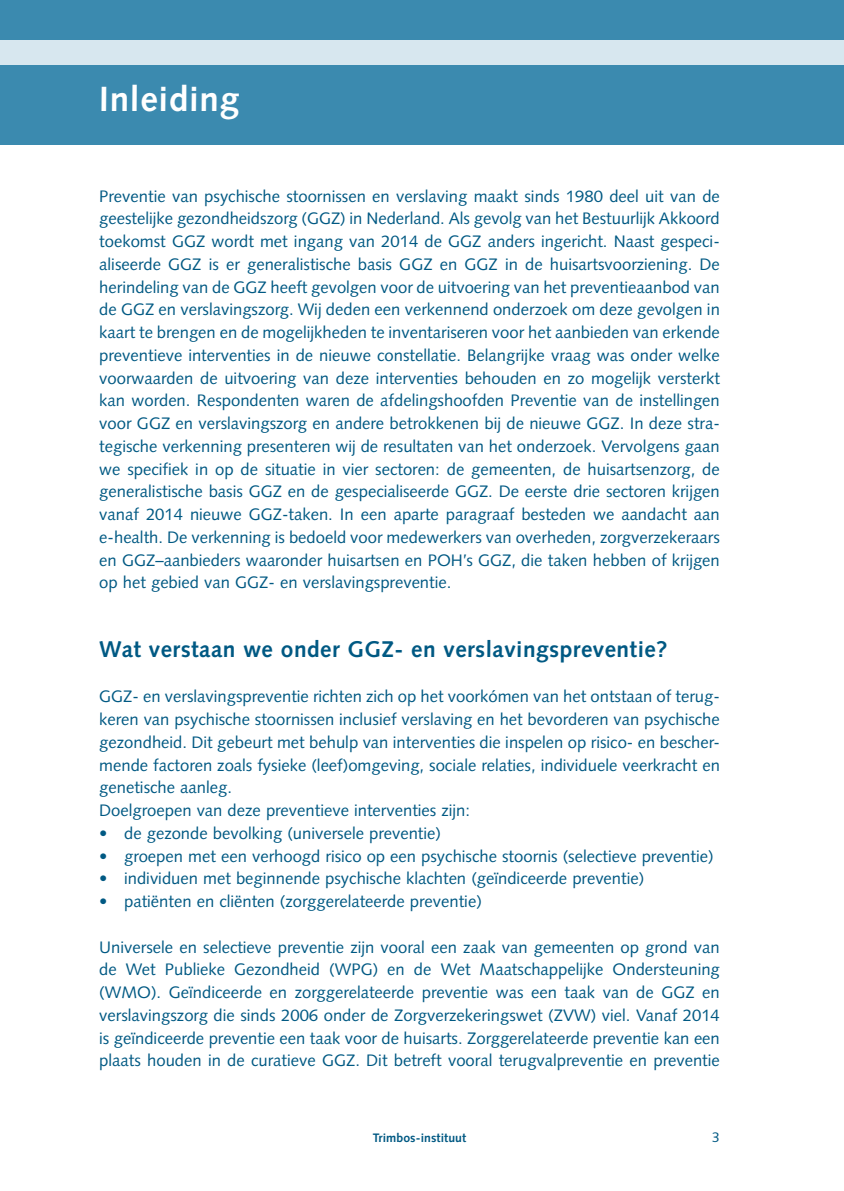
<style>
.page{position:relative;width:844px;height:1191px;background:#fff}
.page>*{position:absolute;margin:0;border:0;box-sizing:border-box;transform-origin:0 0}
.t1{font:700 35px "Syntax LT Std";letter-spacing:.02em;color:#fff}
.t2{font:700 22.75px "Syntax LT Std";letter-spacing:.02em;color:#005983}
.t3{font:16.62px/22.8px "Syntax LT Std";color:#005983;text-align:justify}
.t4{font:14px "Syntax LT Std";color:#005983}
.t5{font:700 12.25px "Syntax LT Std";letter-spacing:.005em;color:#005983}
</style>
<div class="page">
<div style="left:0;top:0;width:843px;height:145px;background:#3b8aaf"></div>
<div style="left:0;top:40px;width:843px;height:24px;background:#d7e7ef"></div>
<p class="t1" style="left:99px;top:78px;width:141px">Inleiding</p>
<p class="t3" style="left:99px;top:185px;width:622px">Preventie van psychische stoornissen en verslaving maakt sinds 1980 deel uit van de geestelijke gezondheidszorg (GGZ) in Nederland. Als gevolg van het Bestuurlijk Akkoord toekomst GGZ wordt met ingang van 2014 de GGZ anders ingericht. Naast gespeci&shy;aliseerde GGZ is er generalistische basis GGZ en GGZ in de huisartsvoorziening. De herindeling van de GGZ heeft gevolgen voor de uitvoering van het preventieaanbod van de GGZ en verslavingszorg. Wij deden een verkennend onderzoek om deze gevolgen in kaart te brengen en de mogelijkheden te inventariseren voor het aanbieden van erkende preventieve interventies in de nieuwe constellatie. Belangrijke vraag was onder welke voorwaarden de uitvoering van deze interventies behouden en zo mogelijk versterkt kan worden. Respondenten waren de afdelingshoofden Preventie van de instellingen voor GGZ en verslavingszorg en andere betrokkenen bij de nieuwe GGZ. In deze stra&shy;tegische verkenning presenteren wij de resultaten van het onderzoek. Vervolgens gaan we specifiek in op de situatie in vier sectoren: de gemeenten, de huisartsenzorg, de generalistische basis GGZ en de gespecialiseerde GGZ. De eerste drie sectoren krijgen vanaf 2014 nieuwe GGZ-taken. In een aparte paragraaf besteden we aandacht aan e-health. De verkenning is bedoeld voor medewerkers van overheden, zorgverzekeraars en GGZ–aanbieders waaronder huisartsen en POH’s GGZ, die taken hebben of krijgen op het gebied van GGZ- en verslavingspreventie.</p>
<p class="t2" style="left:99px;top:636px;width:569px">Wat verstaan we onder GGZ- en verslavingspreventie?</p>
<p class="t3" style="left:99px;top:685px;width:622px;text-align:left">GGZ- en verslavingspreventie richten zich op het voorkómen van het ontstaan of terug&shy;keren van psychische stoornissen inclusief verslaving en het bevorderen van psychische gezondheid. Dit gebeurt met behulp van interventies die inspelen op risico- en bescher&shy;mende factoren zoals fysieke (leef)omgeving, sociale relaties, individuele veerkracht en genetische aanleg.<br>Doelgroepen van deze preventieve interventies zijn:</p>
<p class="t3" style="left:99px;top:821px;width:343px">• de gezonde bevolking (universele preventie)</p>
<p class="t3" style="left:99px;top:844px;width:615px">• groepen met een verhoogd risico op een psychische stoornis (selectieve preventie)</p>
<p class="t3" style="left:99px;top:867px;width:546px">• individuen met beginnende psychische klachten (geïndiceerde preventie)</p>
<p class="t3" style="left:99px;top:890px;width:384px">• patiënten en cliënten (zorggerelateerde preventie)</p>
<p class="t3" style="left:99px;top:935px;width:622px">Universele en selectieve preventie zijn vooral een zaak van gemeenten op grond van de Wet Publieke Gezondheid (WPG) en de Wet Maatschappelijke Ondersteuning (WMO). Geïndiceerde en zorggerelateerde preventie was een taak van de GGZ en verslavingszorg die sinds 2006 onder de Zorgverzekeringswet (ZVW) viel. Vanaf 2014 is geïndiceerde preventie een taak voor de huisarts. Zorggerelateerde preventie kan een plaats houden in de curatieve GGZ. Dit betreft vooral terugvalpreventie en preventie</p>
<p class="t5" style="left:372px;top:1131px;width:95px">Trimbos-instituut</p>
<p class="t4" style="left:712px;top:1129px;width:9px">3</p>
</div>
